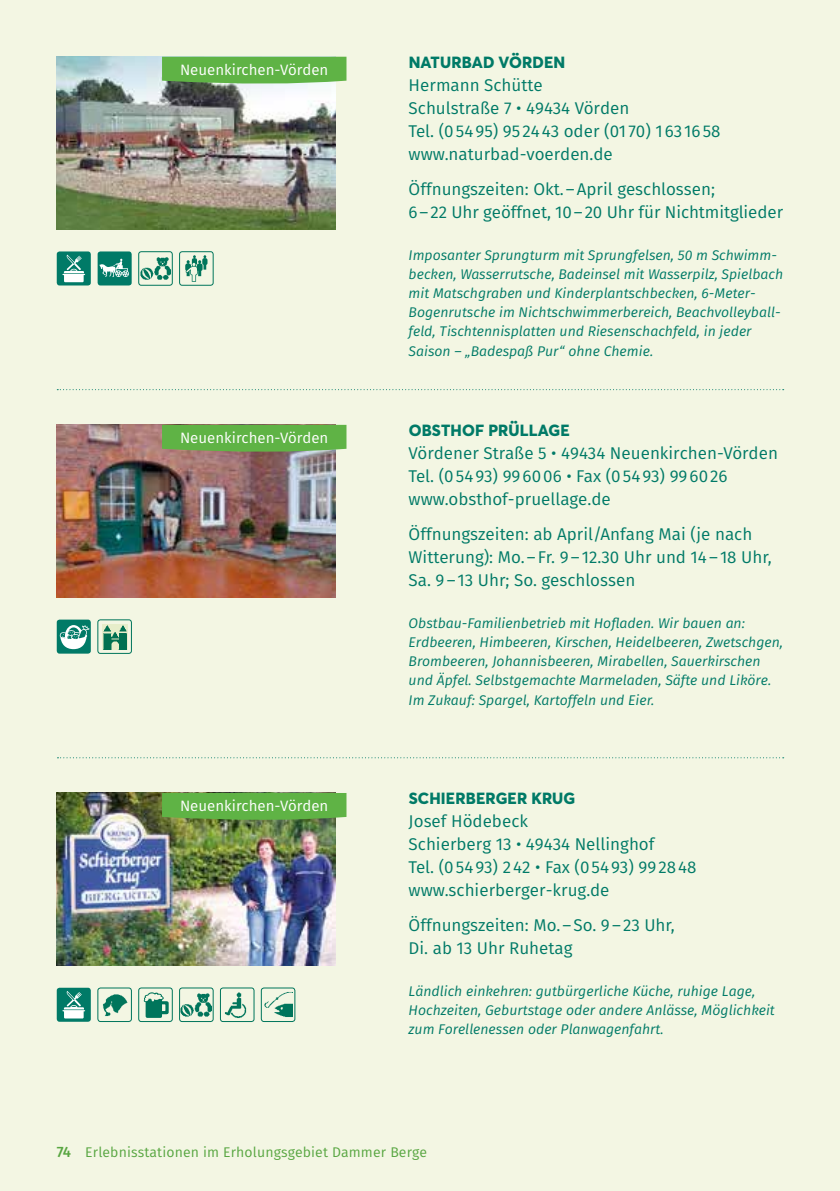
<style>
.page{position:relative;width:840px;height:1191px;background:#fff}
.page>*{position:absolute;margin:0;border:0;box-sizing:border-box;transform-origin:0 0}
.t1{font:17px/23px "Fira Sans";color:#007a67}
.t2{font:800 16px "Averta";letter-spacing:.01em;color:#007a67}
.t3{font:15px "Fira Sans";color:#fff}
.t4{font:italic 14px/19.2px "Fira Sans";color:#007a67}
.t5{font:14px "Fira Sans";letter-spacing:.01em;color:#58a641}
.s1{font-weight:500;font-size:15px}
</style>
<div class="page">
<div style="left:0;top:0;width:839px;height:1191px;background:#f3f6e3"></div>
<svg style="left:57px;top:389px;width:726px;height:1px"></svg>
<svg style="left:57px;top:757px;width:726px;height:1px"></svg>
<img style="left:57px;top:57px;width:279px;height:172px">
<img style="left:57px;top:425px;width:279px;height:172px">
<img style="left:57px;top:793px;width:279px;height:172px">
<div style="left:57px;top:251px;width:34px;height:34px;background:#007a67;border-radius:3px"></div>
<svg style="left:62px;top:255px;width:23px;height:27px"></svg>
<div style="left:98px;top:251px;width:34px;height:34px;background:#007a67;border-radius:3px"></div>
<svg style="left:99px;top:259px;width:30px;height:18px"></svg>
<svg style="left:185px;top:255px;width:22px;height:27px"></svg>
<div style="left:179px;top:251px;width:34px;height:34px;border:1px solid #007a67;border-radius:3px"></div>
<img style="left:140px;top:257px;width:30px;height:23px">
<div style="left:138px;top:251px;width:34px;height:34px;border:1px solid #007a67;border-radius:3px"></div>
<div style="left:57px;top:619px;width:34px;height:34px;background:#007a67;border-radius:3px"></div>
<svg style="left:60px;top:625px;width:29px;height:24px"></svg>
<div style="left:57px;top:987px;width:34px;height:34px;background:#007a67;border-radius:3px"></div>
<svg style="left:62px;top:991px;width:23px;height:27px"></svg>
<img style="left:102px;top:624px;width:25px;height:25px">
<div style="left:98px;top:619px;width:34px;height:34px;border:1px solid #007a67;border-radius:3px"></div>
<img style="left:224px;top:992px;width:23px;height:27px">
<div style="left:220px;top:987px;width:34px;height:34px;border:1px solid #007a67;border-radius:3px"></div>
<img style="left:103px;top:994px;width:25px;height:23px">
<div style="left:98px;top:987px;width:34px;height:34px;border:1px solid #007a67;border-radius:3px"></div>
<img style="left:264px;top:992px;width:28px;height:25px">
<div style="left:261px;top:987px;width:34px;height:34px;border:1px solid #007a67;border-radius:3px"></div>
<img style="left:181px;top:993px;width:30px;height:24px">
<div style="left:179px;top:987px;width:34px;height:34px;border:1px solid #007a67;border-radius:3px"></div>
<svg style="left:162px;top:57px;width:184px;height:28px;background:#66b44f"></svg>
<svg style="left:162px;top:425px;width:184px;height:28px;background:#65af4a"></svg>
<svg style="left:162px;top:793px;width:184px;height:28px;background:#60af45"></svg>
<svg style="left:144px;top:992px;width:25px;height:26px"></svg>
<div style="left:138px;top:987px;width:34px;height:34px;border:1px solid #007a67;border-radius:3px"></div>
<p class="t3" style="left:180px;top:58px;width:150px">Neuenkirchen-Vörden</p>
<p class="t3" style="left:180px;top:426px;width:150px">Neuenkirchen-Vörden</p>
<p class="t3" style="left:180px;top:794px;width:150px">Neuenkirchen-Vörden</p>
<p class="t2" style="left:408px;top:52px;width:158px">NATURBAD VÖRDEN</p>
<p class="t1" style="left:408px;top:73px;width:313px">Hermann Schütte<br>Schulstraße 7 • 49434 Vörden<br>Tel. (05495) 95 2443 oder (01 70) 163 1658 www.naturbad-voerden.de</p>
<p class="t1" style="left:408px;top:177px;width:376px">Öffnungszeiten: Okt.–April geschlossen;<br>6–22 Uhr geöffnet, 10–20 Uhr für Nichtmitglieder</p>
<p class="t4" style="left:408px;top:245px;width:376px">Imposanter Sprungturm mit Sprungfelsen, 50 m Schwimm&shy;becken, Wasserrutsche, Badeinsel mit Wasserpilz, Spielbach mit Matschgraben und Kinderplantschbecken, 6-Meter-Bogenrutsche im Nichtschwimmerbereich, Beachvolleyball&shy;feld, Tischtennisplatten und Riesenschachfeld, in jeder Saison – „Badespaß Pur“ ohne Chemie.</p>
<p class="t2" style="left:408px;top:420px;width:162px">OBSTHOF PRÜLLAGE</p>
<p class="t1" style="left:408px;top:441px;width:370px">Vördener Straße 5 • 49434 Neuenkirchen-Vörden<br>Tel. (05493) 996006 • Fax (05493) 996026 www.obsthof-pruellage.de</p>
<p class="t1" style="left:408px;top:522px;width:364px">Öffnungszeiten: ab April/Anfang Mai (je nach<br>Witterung): Mo.–Fr. 9–12.30 Uhr und 14–18 Uhr,<br>Sa. 9–13 Uhr; So. geschlossen</p>
<p class="t4" style="left:408px;top:613px;width:376px">Obstbau-Familienbetrieb mit Hofladen. Wir bauen an:<br>Erdbeeren, Himbeeren, Kirschen, Heidelbeeren, Zwetschgen, Brombeeren, Johannisbeeren, Mirabellen, Sauerkirschen und Äpfel. Selbstgemachte Marmeladen, Säfte und Liköre.<br>Im Zukauf: Spargel, Kartoffeln und Eier.</p>
<p class="t2" style="left:408px;top:788px;width:168px">SCHIERBERGER KRUG</p>
<p class="t1" style="left:408px;top:809px;width:289px">Josef Hödebeck<br>Schierberg 13 • 49434 Nellinghof<br>Tel. (05493) 242 • Fax (05493) 992848 www.schierberger-krug.de</p>
<p class="t1" style="left:408px;top:913px;width:267px">Öffnungszeiten: Mo.–So. 9–23 Uhr,<br>Di. ab 13 Uhr Ruhetag</p>
<p class="t4" style="left:408px;top:981px;width:367px">Ländlich einkehren: gutbürgerliche Küche, ruhige Lage,<br>Hochzeiten, Geburtstage oder andere Anlässe, Möglichkeit zum Forellenessen oder Planwagenfahrt.</p>
<p class="t5" style="left:57px;top:1141px;width:372px"><span class="s1">74</span> Erlebnisstationen im Erholungsgebiet Dammer Berge</p>
</div>
